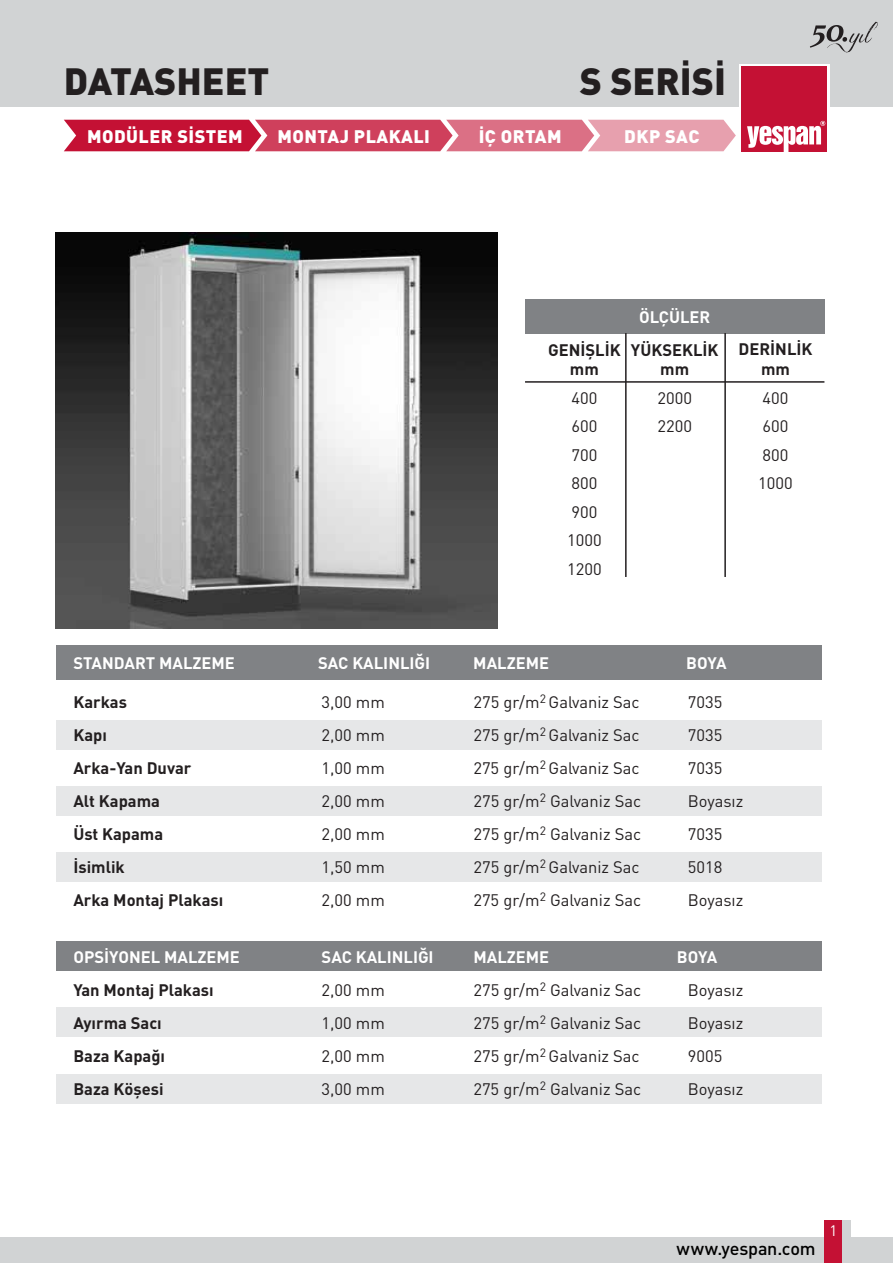
<style>
.page{position:relative;width:893px;height:1263px;background:#fff}
.page>*{position:absolute;margin:0;border:0;box-sizing:border-box;transform-origin:0 0}
.t1{font:900 37.5px "DIN Pro";color:#231f20}
.t2{font:900 18px "DIN Pro";letter-spacing:.025em;color:#fff}
.t3{font:500 18px "DIN Pro";letter-spacing:-.01em;color:#000}
.t4{font:16.5px/28.5px "DIN Pro";color:#231f20}
.t5{font:700 16.5px/19.8px "DIN Pro";color:#231f20;text-align:center}
.t6{font:700 16.5px "DIN Pro";color:#fff}
.t7{font:15px "DIN Pro";color:#fff}
</style>
<div class="page">
<div style="left:0;top:1237px;width:893px;height:26px;background:#d1d3d4"></div>
<div style="left:825px;top:1220px;width:17px;height:43px;background:#c41134"></div>
<div style="left:842px;top:1220px;width:8px;height:43px;background:#d1d3d4"></div>
<div style="left:525px;top:299px;width:299px;height:35px;background:#808285"></div>
<svg style="left:64px;top:120px;width:672px;height:31px;background:#d55871"></svg>
<div style="left:0;top:0;width:893px;height:106px;background:#d1d3d4"></div>
<div style="left:739px;top:64px;width:90px;height:90px;background:#fff"></div>
<div style="left:741px;top:66px;width:86px;height:86px;background:#c41134"></div>
<svg style="left:747px;top:121px;width:78px;height:31px"></svg>
<svg style="left:810px;top:22px;width:68px;height:30px"></svg>
<hr style="left:625px;top:333px;width:2px;height:244px;background:#231f20">
<hr style="left:525px;top:381px;width:299px;height:2px;background:#231f20">
<hr style="left:724px;top:333px;width:2px;height:244px;background:#231f20">
<img style="left:56px;top:233px;width:442px;height:395px">
<div style="left:56px;top:720px;width:765px;height:29px;background:#e6e7e8"></div>
<div style="left:56px;top:786px;width:765px;height:30px;background:#e6e7e8"></div>
<div style="left:56px;top:852px;width:765px;height:30px;background:#e6e7e8"></div>
<div style="left:56px;top:1074px;width:765px;height:30px;background:#e6e7e8"></div>
<div style="left:56px;top:941px;width:765px;height:30px;background:#808285"></div>
<div style="left:56px;top:1007px;width:765px;height:30px;background:#e6e7e8"></div>
<div style="left:56px;top:645px;width:765px;height:34px;background:#808285"></div>
<h1 class="t1" style="left:64px;top:56px;width:207px">DATASHEET</h1>
<h1 class="t1" style="left:580px;top:56px;width:148px">S SERİSİ</h1>
<p class="t2" style="left:87px;top:124px;width:157px">MODÜLER SİSTEM</p>
<p class="t2" style="left:278px;top:124px;width:154px">MONTAJ PLAKALI</p>
<p class="t2" style="left:479px;top:124px;width:84px">İÇ ORTAM</p>
<p class="t2" style="left:624px;top:124px;width:77px">DKP SAC</p>
<p class="t5" style="left:548px;top:339px;width:74px">GENİŞLİK mm</p>
<p class="t4" style="left:567px;top:383px;width:36px">400<br>600<br>700<br>800<br>900<br>1000<br>1200</p>
<p class="t6" style="left:639px;top:305px;width:73px">ÖLÇÜLER</p>
<p class="t5" style="left:631px;top:339px;width:89px">YÜKSEKLİK mm</p>
<p class="t4" style="left:657px;top:383px;width:36px">2000<br>2200</p>
<p class="t5" style="left:739px;top:339px;width:75px">DERİNLİK mm</p>
<p class="t4" style="left:758px;top:383px;width:36px">400<br>600<br>800<br>1000</p>
<p class="t6" style="left:73px;top:652px;width:163px">STANDART MALZEME</p>
<p class="t6" style="left:318px;top:652px;width:113px">SAC KALINLIĞI</p>
<p class="t6" style="left:473px;top:652px;width:77px">MALZEME</p>
<p class="t6" style="left:686px;top:652px;width:42px">BOYA</p>
<p class="t5" style="left:73px;top:691px;width:55px">Karkas</p>
<p class="t4" style="left:322px;top:687px;width:65px">3,00 mm</p>
<p class="t4" style="left:473px;top:687px;width:168px">275 gr/m<sup>2</sup> Galvaniz Sac</p>
<p class="t4" style="left:688px;top:687px;width:36px">7035</p>
<p class="t5" style="left:73px;top:724px;width:35px">Kapı</p>
<p class="t4" style="left:322px;top:720px;width:65px">2,00 mm</p>
<p class="t4" style="left:473px;top:720px;width:168px">275 gr/m<sup>2</sup> Galvaniz Sac</p>
<p class="t4" style="left:688px;top:720px;width:36px">7035</p>
<p class="t5" style="left:73px;top:757px;width:119px">Arka-Yan Duvar</p>
<p class="t4" style="left:322px;top:753px;width:65px">1,00 mm</p>
<p class="t4" style="left:473px;top:753px;width:168px">275 gr/m<sup>2</sup> Galvaniz Sac</p>
<p class="t4" style="left:688px;top:753px;width:36px">7035</p>
<p class="t5" style="left:73px;top:790px;width:88px">Alt Kapama</p>
<p class="t4" style="left:322px;top:786px;width:65px">2,00 mm</p>
<p class="t4" style="left:473px;top:786px;width:169px">275 gr/m<sup>2</sup> Galvaniz Sac</p>
<p class="t4" style="left:688px;top:786px;width:57px">Boyasız</p>
<p class="t5" style="left:73px;top:823px;width:91px">Üst Kapama</p>
<p class="t4" style="left:322px;top:819px;width:65px">2,00 mm</p>
<p class="t4" style="left:473px;top:819px;width:169px">275 gr/m<sup>2</sup> Galvaniz Sac</p>
<p class="t4" style="left:688px;top:819px;width:36px">7035</p>
<p class="t5" style="left:73px;top:856px;width:53px">İsimlik</p>
<p class="t4" style="left:322px;top:852px;width:65px">1,50 mm</p>
<p class="t4" style="left:473px;top:852px;width:168px">275 gr/m<sup>2</sup> Galvaniz Sac</p>
<p class="t4" style="left:688px;top:852px;width:36px">5018</p>
<p class="t5" style="left:73px;top:889px;width:152px">Arka Montaj Plakası</p>
<p class="t4" style="left:322px;top:885px;width:65px">2,00 mm</p>
<p class="t4" style="left:473px;top:885px;width:169px">275 gr/m<sup>2</sup> Galvaniz Sac</p>
<p class="t4" style="left:688px;top:885px;width:57px">Boyasız</p>
<p class="t6" style="left:73px;top:946px;width:168px">OPSİYONEL MALZEME</p>
<p class="t6" style="left:322px;top:946px;width:113px">SAC KALINLIĞI</p>
<p class="t6" style="left:473px;top:946px;width:77px">MALZEME</p>
<p class="t6" style="left:677px;top:946px;width:42px">BOYA</p>
<p class="t5" style="left:73px;top:979px;width:142px">Yan Montaj Plakası</p>
<p class="t4" style="left:322px;top:975px;width:65px">2,00 mm</p>
<p class="t4" style="left:473px;top:975px;width:169px">275 gr/m<sup>2</sup> Galvaniz Sac</p>
<p class="t4" style="left:688px;top:975px;width:57px">Boyasız</p>
<p class="t5" style="left:73px;top:1012px;width:90px">Ayırma Sacı</p>
<p class="t4" style="left:322px;top:1008px;width:65px">1,00 mm</p>
<p class="t4" style="left:473px;top:1008px;width:169px">275 gr/m<sup>2</sup> Galvaniz Sac</p>
<p class="t4" style="left:688px;top:1008px;width:57px">Boyasız</p>
<p class="t5" style="left:73px;top:1045px;width:93px">Baza Kapağı</p>
<p class="t4" style="left:322px;top:1041px;width:65px">2,00 mm</p>
<p class="t4" style="left:473px;top:1041px;width:168px">275 gr/m<sup>2</sup> Galvaniz Sac</p>
<p class="t4" style="left:688px;top:1041px;width:36px">9005</p>
<p class="t5" style="left:73px;top:1078px;width:92px">Baza Köşesi</p>
<p class="t4" style="left:322px;top:1074px;width:65px">3,00 mm</p>
<p class="t4" style="left:473px;top:1074px;width:169px">275 gr/m<sup>2</sup> Galvaniz Sac</p>
<p class="t4" style="left:688px;top:1074px;width:57px">Boyasız</p>
<p class="t3" style="left:677px;top:1236px;width:141px">www.yespan.com</p>
<p class="t7" style="left:829px;top:1220px;width:9px">1</p>
</div>
